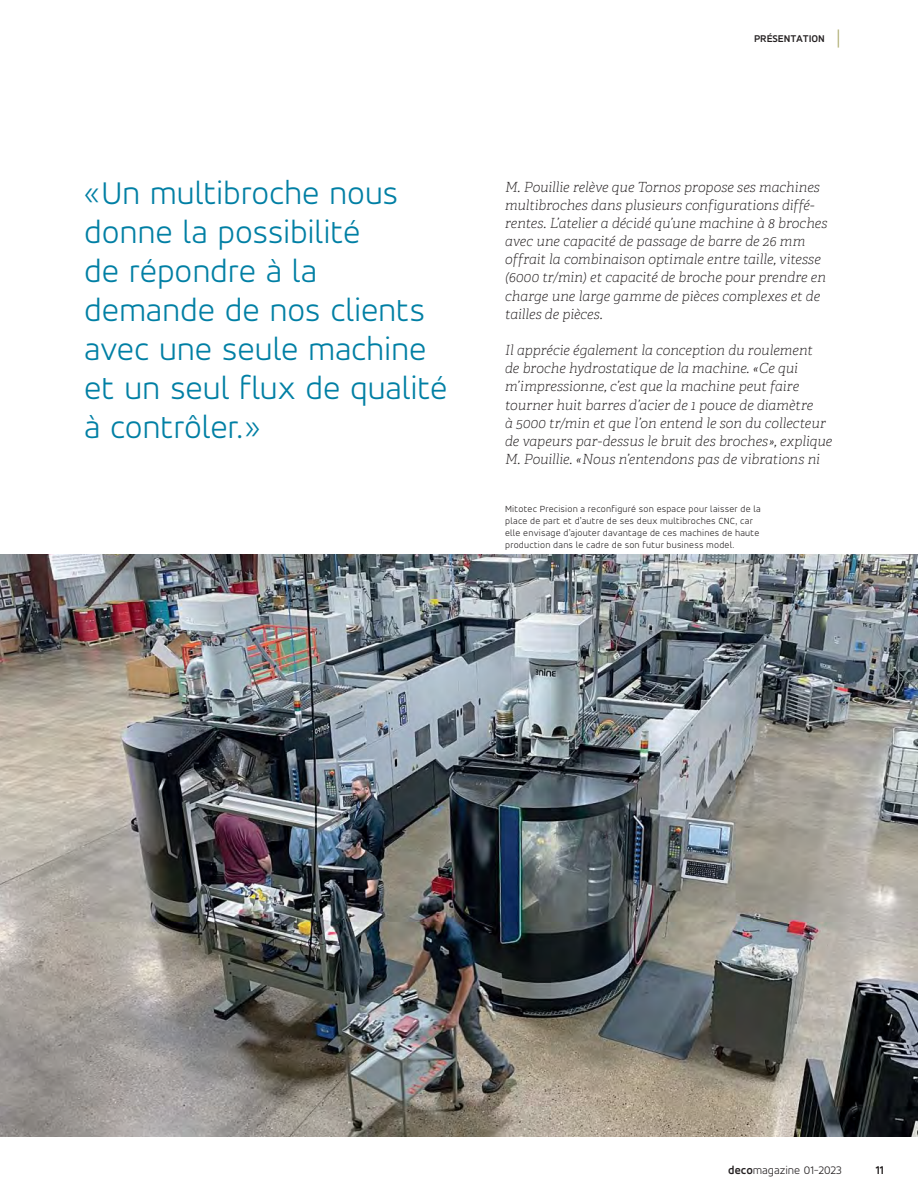
<style>
.page{position:relative;width:918px;height:1188px;background:#fff}
.page>*{position:absolute;margin:0;border:0;box-sizing:border-box;transform-origin:0 0}
.t1{font:300 34.5px/39px "Tornos Accord Alt";letter-spacing:-.005em;color:#007fa4}
.t2{font:italic 100 13.95px/18.1px "Adelle";color:#231f20}
.t3{font:300 12px "Tornos Accord Alt";color:#231f20}
.t4{font:700 12px "Tornos Accord Alt";color:#231f20}
.t5{font:700 10.5px "Tornos Accord Alt";letter-spacing:-.01em;color:#231f20}
.t6{font:300 9.75px/12px "Tornos Accord Alt";letter-spacing:.025em;color:#231f20}
.s1{font-family:"DIN Pro";font-weight:300;font-size:21px;color:#aaa869}
.s2{font-weight:700}
</style>
<div class="page">
<img style="left:0;top:555px;width:918px;height:581px">
<h1 class="t1" style="left:84px;top:177px;width:365px">« Un multibroche nous donne la possibilité<br>de répondre à la demande de nos clients avec une seule machine et un seul flux de qualité à contrôler. »</h1>
<p class="t5" style="left:754px;top:33px;width:89px">PRÉSENTATION <span class="s1">|</span></p>
<p class="t2" style="left:505px;top:179px;width:324px">M. Pouillie relève que Tornos propose ses machines multibroches dans plusieurs configurations diffé&shy;rentes. L’atelier a décidé qu’une machine à 8 broches avec une capacité de passage de barre de 26 mm offrait la combinaison optimale entre taille, vitesse (6000 tr/min) et capacité de broche pour prendre en charge une large gamme de pièces complexes et de tailles de pièces.</p>
<p class="t2" style="left:505px;top:343px;width:329px">Il apprécie également la conception du roulement<br>de broche hydrostatique de la machine. « Ce qui m’impressionne, c’est que la machine peut faire tourner huit barres d’acier de 1 pouce de diamètre<br>à 5000 tr/min et que l’on entend le son du collecteur de vapeurs par-dessus le bruit des broches », explique M. Pouillie. « Nous n’entendons pas de vibrations ni</p>
<p class="t6" style="left:505px;top:504px;width:257px">Mitotec Precision a reconfiguré son espace pour laisser de la place de part et d’autre de ses deux multibroches CNC, car elle envisage d’ajouter davantage de ces machines de haute production dans le cadre de son futur business model.</p>
<p class="t3" style="left:728px;top:1166px;width:115px"><span class="s2">deco</span>magazine 01-2023</p>
<p class="t4" style="left:876px;top:1165px;width:10px">11</p>
</div>
